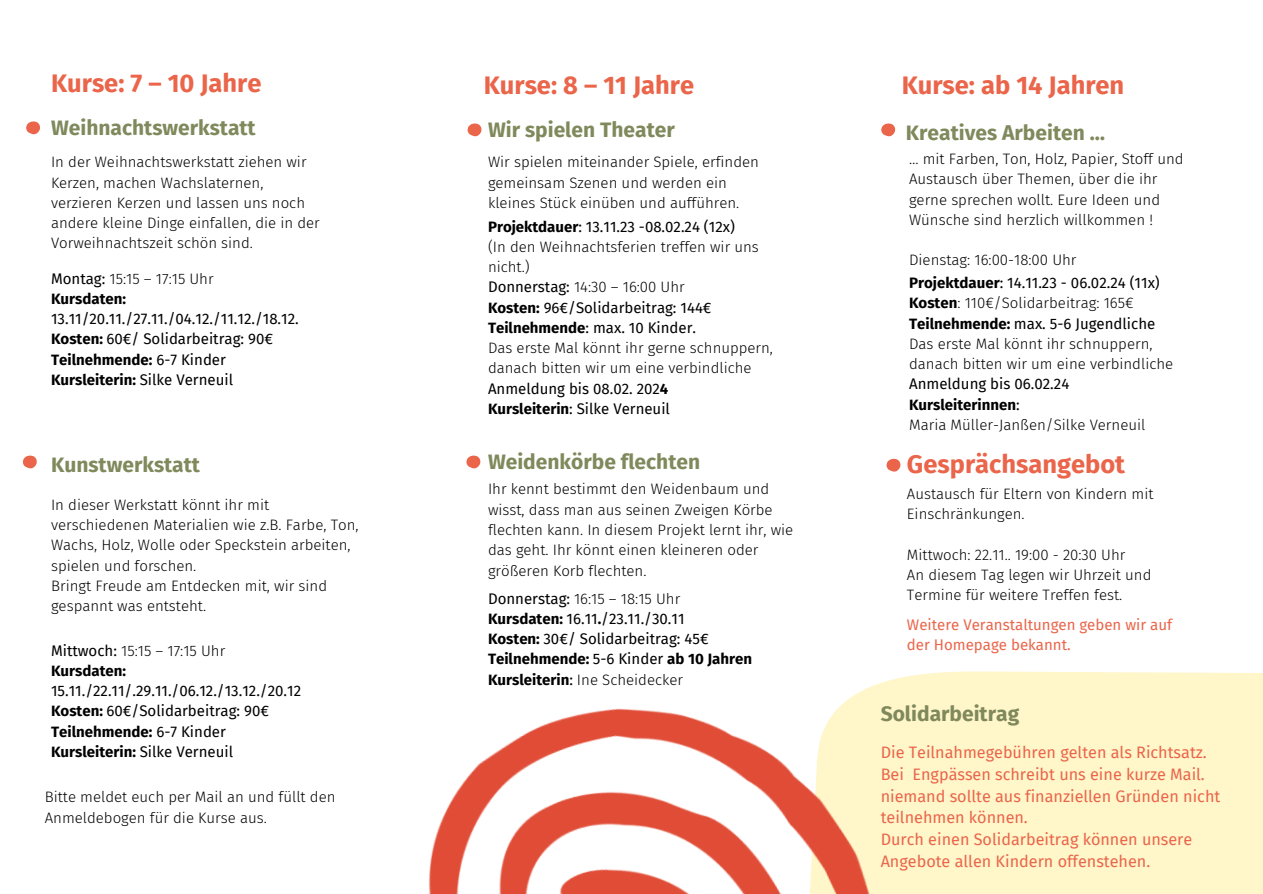
<style>
.page{position:relative;width:1263px;height:894px;background:#fff}
.page>*{position:absolute;margin:0;border:0;box-sizing:border-box;transform-origin:0 0}
.t1{font:700 25.5px "Fira Sans";color:#ea654a}
.t2{font:700 21px "Fira Sans";color:#7f895c}
.t3{font:16.2px/21.8px "Fira Sans";color:#ea654a}
.t4{font:300 15px/20.2px "Fira Sans";color:#000}
.t5{font:15px/20.2px "Fira Sans";color:#000}
.t6{font:700 15px "Fira Sans";color:#000}
.t7{font:15px/20.2px "Fira Sans";color:#ea654a}
.s1{font-weight:400}
.s2{font-weight:700}
</style>
<div class="page">
<svg style="left:26px;top:121px;width:14px;height:14px"></svg>
<svg style="left:881px;top:123px;width:15px;height:14px"></svg>
<svg style="left:467px;top:123px;width:15px;height:14px"></svg>
<svg style="left:466px;top:455px;width:15px;height:14px"></svg>
<svg style="left:22px;top:455px;width:15px;height:14px"></svg>
<div style="left:963px;top:671px;width:300px;height:222px;background:#fff6ca"></div>
<img style="left:428px;top:671px;width:535px;height:222px">
<svg style="left:886px;top:458px;width:15px;height:14px"></svg>
<p class="t1" style="left:51px;top:68px;width:212px">Kurse: 7 – 10 Jahre</p>
<p class="t1" style="left:484px;top:70px;width:212px">Kurse: 8 – 11 Jahre</p>
<p class="t1" style="left:902px;top:70px;width:224px">Kurse: ab 14 Jahren</p>
<p class="t2" style="left:488px;top:117px;width:188px">Wir spielen Theater</p>
<p class="t2" style="left:906px;top:120px;width:201px">Kreatives Arbeiten …</p>
<p class="t2" style="left:51px;top:115px;width:206px">Weihnachtswerkstatt</p>
<p class="t4" style="left:51px;top:152px;width:270px">In der Weihnachtswerkstatt ziehen wir Kerzen, machen Wachslaternen, verzieren Kerzen und lassen uns noch andere kleine Dinge einfallen, die in der Vorweihnachtszeit schön sind.</p>
<p class="t4" style="left:51px;top:268px;width:164px"><span class="s1">Montag:</span> 15:15 – 17:15 Uhr</p>
<p class="t5" style="left:51px;top:288px;width:249px"><span class="s2">Kursdaten:<br></span>13.11/20.11./27.11./04.12./11.12./18.12.</p>
<p class="t5" style="left:51px;top:329px;width:223px"><span class="s2">Kosten:</span> 60€/ Solidarbeitrag: 90€</p>
<p class="t6" style="left:51px;top:350px;width:176px">Teilnehmende: <span class="s1">6-7 Kinder</span></p>
<p class="t6" style="left:51px;top:371px;width:183px">Kursleiterin: <span class="s1">Silke Verneuil</span></p>
<p class="t4" style="left:909px;top:149px;width:276px">… mit Farben, Ton, Holz, Papier, Stoff und Austausch über Themen, über die ihr gerne sprechen wollt. Eure Ideen und Wünsche sind herzlich willkommen !</p>
<p class="t4" style="left:909px;top:250px;width:169px">Dienstag: 16:00-18:00 Uhr</p>
<p class="t4" style="left:488px;top:152px;width:272px">Wir spielen miteinander Spiele, erfinden gemeinsam Szenen und werden ein kleines Stück einüben und aufführen.</p>
<p class="t5" style="left:488px;top:216px;width:248px"><span class="s2">Projektdauer</span>: 13.11.23 -08.02.24 (12x)</p>
<p class="t4" style="left:488px;top:236px;width:272px">(In den Weihnachtsferien treffen wir uns nicht.)</p>
<p class="t4" style="left:488px;top:277px;width:198px"><span class="s1">Donnerstag:</span> 14:30 – 16:00 Uhr</p>
<p class="t5" style="left:488px;top:297px;width:225px"><span class="s2">Kosten:</span> 96€/Solidarbeitrag: 144€</p>
<p class="t5" style="left:488px;top:317px;width:210px"><span class="s2">Teilnehmende</span>: max. 10 Kinder.</p>
<p class="t4" style="left:488px;top:338px;width:287px">Das erste Mal könnt ihr gerne schnuppern, danach bitten wir um eine verbindliche<br><span class="s1">Anmeldung bis 08.02. 202</span><span class="s2">4</span></p>
<p class="t5" style="left:488px;top:398px;width:183px"><span class="s2">Kursleiterin</span>: Silke Verneuil</p>
<p class="t5" style="left:909px;top:273px;width:252px"><span class="s2">Projektdauer</span>: 14.11.23 - 06.02.24 (11x)</p>
<p class="t4" style="left:909px;top:293px;width:226px"><span class="s2">Kosten</span>: 110€/Solidarbeitrag: 165€</p>
<p class="t5" style="left:909px;top:313px;width:248px"><span class="s2">Teilnehmende:</span> max. 5-6 Jugendliche</p>
<p class="t4" style="left:909px;top:334px;width:245px">Das erste Mal könnt ihr schnuppern,</p>
<p class="t4" style="left:909px;top:354px;width:266px">danach bitten wir um eine verbindliche<br><span class="s1">Anmeldung bis 06.02.24</span></p>
<p class="t6" style="left:909px;top:395px;width:112px">Kursleiterinnen<span class="s1">:</span></p>
<p class="t4" style="left:909px;top:414px;width:238px">Maria Müller-Janßen/Silke Verneuil</p>
<p class="t1" style="left:907px;top:448px;width:220px">Gesprächsangebot</p>
<p class="t4" style="left:907px;top:483px;width:248px">Austausch für Eltern von Kindern mit<br>Einschränkungen.</p>
<p class="t4" style="left:907px;top:544px;width:220px">Mittwoch: 22.11.. 19:00 - 20:30 Uhr</p>
<p class="t4" style="left:907px;top:564px;width:246px">An diesem Tag legen wir Uhrzeit und<br>Termine für weitere Treffen fest.</p>
<p class="t7" style="left:907px;top:614px;width:267px">Weitere Veranstaltungen geben wir auf der Homepage bekannt.</p>
<p class="t2" style="left:51px;top:452px;width:150px">Kunstwerkstatt</p>
<p class="t2" style="left:488px;top:449px;width:214px">Weidenkörbe flechten</p>
<p class="t4" style="left:488px;top:479px;width:307px">Ihr kennt bestimmt den Weidenbaum und wisst, dass man aus seinen Zweigen Körbe flechten kann. In diesem Projekt lernt ihr, wie das geht. Ihr könnt einen kleineren oder größeren Korb flechten.</p>
<p class="t4" style="left:488px;top:588px;width:194px"><span class="s1">Donnerstag:</span> 16:15 – 18:15 Uhr</p>
<p class="t5" style="left:488px;top:608px;width:198px"><span class="s2">Kursdaten:</span> 16.11<span class="s2">.</span>/23.11./30.11</p>
<p class="t5" style="left:488px;top:628px;width:222px"><span class="s2">Kosten:</span> 30€/ Solidarbeitrag: 45€</p>
<p class="t6" style="left:488px;top:650px;width:266px">Teilnehmende: <span class="s1">5-6 Kinder</span> ab 10 Jahren</p>
<p class="t4" style="left:488px;top:669px;width:197px"><span class="s2">Kursleiterin</span><span class="s1">:</span> Ine Scheidecker</p>
<p class="t4" style="left:51px;top:494px;width:309px">In dieser Werkstatt könnt ihr mit verschiedenen Materialien wie z.B. Farbe, Ton, Wachs, Holz, Wolle oder Speckstein arbeiten, spielen und forschen.</p>
<p class="t4" style="left:51px;top:575px;width:278px">Bringt Freude am Entdecken mit, wir sind gespannt was entsteht.</p>
<p class="t4" style="left:51px;top:640px;width:176px"><span class="s1">Mittwoch:</span> 15:15 – 17:15 Uhr</p>
<p class="t5" style="left:51px;top:660px;width:252px"><span class="s2">Kursdaten:<br></span>15.11./22.11/.29.11./06.12./13.12./20.12</p>
<p class="t5" style="left:51px;top:701px;width:219px"><span class="s2">Kosten:</span> 60€/Solidarbeitrag: 90€</p>
<p class="t6" style="left:51px;top:722px;width:176px">Teilnehmende: <span class="s1">6-7 Kinder</span></p>
<p class="t6" style="left:51px;top:742px;width:183px">Kursleiterin: <span class="s1">Silke Verneuil</span></p>
<p class="t2" style="left:881px;top:701px;width:140px">Solidarbeitrag</p>
<p class="t3" style="left:881px;top:741px;width:328px">Die Teilnahmegebühren gelten als Richtsatz.</p>
<p class="t3" style="left:881px;top:763px;width:341px">Bei Engpässen schreibt uns eine kurze Mail. niemand sollte aus finanziellen Gründen nicht teilnehmen können.</p>
<p class="t3" style="left:881px;top:828px;width:313px">Durch einen Solidarbeitrag können unsere<br>Angebote allen Kindern offenstehen.</p>
<p class="t4" style="left:45px;top:787px;width:292px">Bitte meldet euch per Mail an und füllt den<br>Anmeldebogen für die Kurse aus.</p>
</div>
